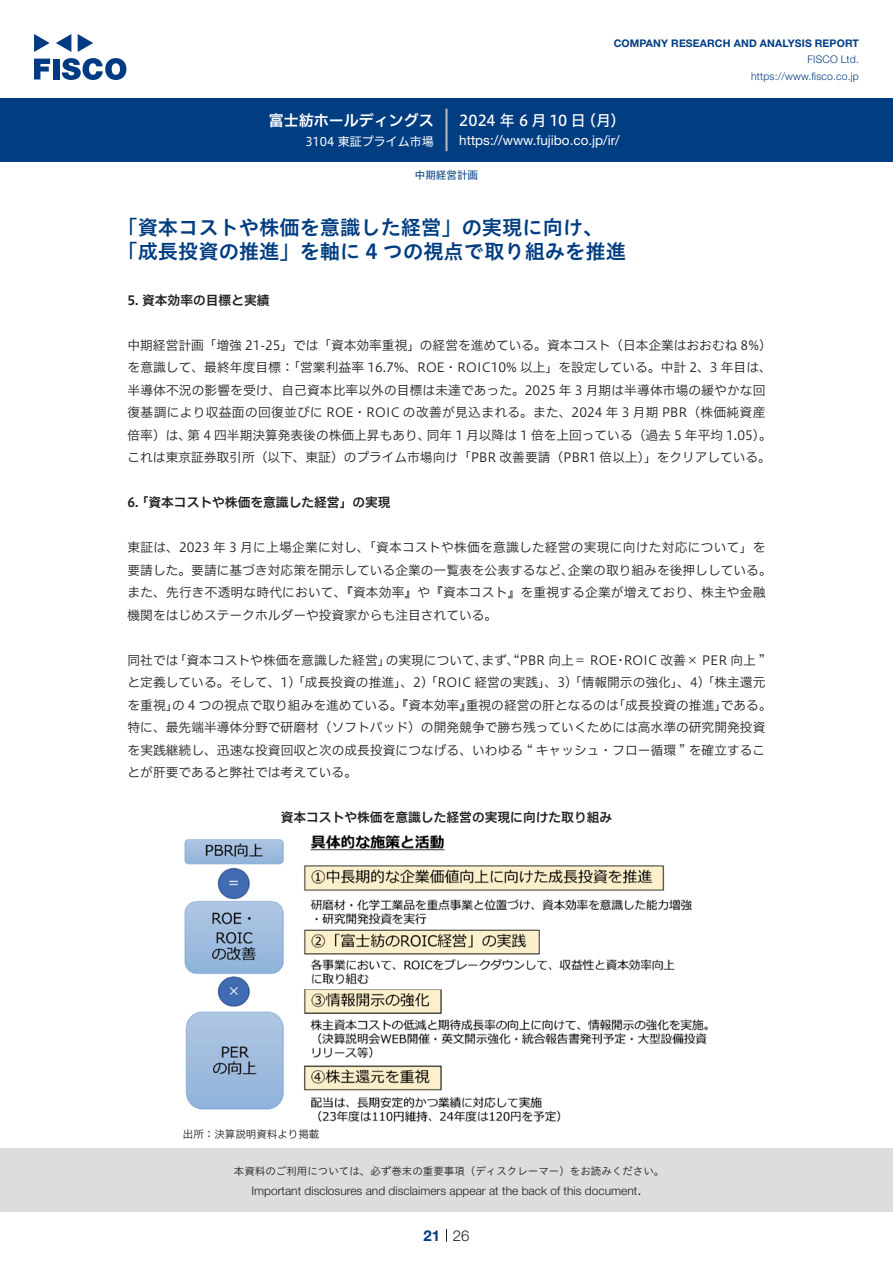
<style>
.page{position:relative;width:893px;height:1263px;background:#fff}
.page>*{position:absolute;margin:0;border:0;box-sizing:border-box;transform-origin:0 0}
.中タイトル{font:20.25px/24px "Hiragino UD Sans Std W6";color:#003d81}
.t1{font:15px "Hiragino UD Sans F Std N W5";color:#fff}
.t2{font:15px "Hiragino UD Sans F Std N W6";color:#fff}
.t3{font:300 15px "Helvetica Neue LT Std";color:#231f20}
.t4{font:700 15px "Helvetica Neue LT Std";color:#003d81}
.t5{font:13.5px "Helvetica Neue LT Std";color:#fff}
.本文{font:12.75px/22.5px "Hiragino UD Sans F Std N W3";color:#231f20}
.本文-2{font:12.75px/22.5px "Hiragino UD Sans F Std N W3";letter-spacing:.02em;color:#231f20}
.本文-3{font:12.75px "Hiragino UD Sans F Std N W3";letter-spacing:.025em;color:#231f20}
.小タイトル{font:12.75px "Hiragino UD Sans F Std N W6";color:#231f20}
.チャートタイトル{font:12.75px "Hiragino UD Sans F Std N W6";color:#231f20}
.t6{font:300 12px "Helvetica Neue LT Std";color:#231f20}
.t7{font:12px "Hiragino UD Sans F Std N W4";color:#fff}
.t8{font:10.5px "Hiragino UD Sans Std W3";color:#231f20}
.t9{font:700 10.5px "Helvetica Neue LT Std";letter-spacing:.015em;color:#003d81}
.t10{font:300 10.5px/16.5px "Helvetica Neue LT Std";letter-spacing:.015em;color:#003d81;text-align:right}
.表組み基本スタイル{font:10.5px "Hiragino UD Sans F Std N W3";color:#231f20}
.ヘッダー{font:10.5px "Hiragino UD Sans F Std N W4";color:#003d81}
</style>
<div class="page">
<div style="left:0;top:1148px;width:893px;height:64px;background:#ddd"></div>
<svg style="left:34px;top:59px;width:16px;height:20px"></svg>
<div style="left:53px;top:59px;width:6px;height:20px;background:#003a83"></div>
<svg style="left:62px;top:58px;width:64px;height:22px"></svg>
<svg style="left:34px;top:34px;width:16px;height:18px"></svg>
<svg style="left:78px;top:34px;width:15px;height:18px"></svg>
<svg style="left:56px;top:34px;width:15px;height:18px"></svg>
<div style="left:0;top:98px;width:893px;height:64px;background:#003d81"></div>
<hr style="left:445px;top:109px;width:3px;height:42px;background:#b5b5b6">
<svg style="left:446px;top:1229px;width:1px;height:13px"></svg>
<img style="left:184px;top:834px;width:525px;height:288px">
<p class="t2" style="left:269px;top:109px;width:167px">富士紡ホールディングス</p>
<p class="t7" style="left:305px;top:132px;width:130px">3104 東証プライム市場</p>
<p class="t9" style="left:614px;top:37px;width:247px">COMPANY RESEARCH AND ANALYSIS REPORT</p>
<p class="t10" style="left:751px;top:51px;width:109px">FISCO Ltd. https://www.fisco.co j p.</p>
<p class="t1" style="left:581px;top:109px;width:46px">（月(</p>
<p class="t1" style="left:459px;top:109px;width:128px">2024 年 6 月 10 日</p>
<p class="t5" style="left:459px;top:132px;width:162px">https://www.fujibo. c o j p. /i r/</p>
<p class="ヘッダー" style="left:415px;top:167px;width:64px">中期経営計画</p>
<p class="中タイトル" style="left:117px;top:214px;width:510px">「資本コストや株価を意識した経営」の実現に向け、「成長投資の推進」を軸に 4 つの視点で取り組みを推進</p>
<p class="小タイトル" style="left:128px;top:290px;width:144px">5. 資本効率の目標と実績</p>
<p class="本文" style="left:128px;top:333px;width:646px">中期経営計画「増強 21-25」では「資本効率重視」の経営を進めている。資本コスト（日本企業はおおむね 8%(</p>
<p class="本文" style="left:128px;top:355px;width:646px">を意識して、最終年度目標「：営業利益率 16.7%、ROE・ROIC10% 以上」を設定している。中計 2、3 年目は、</p>
<p class="本文" style="left:128px;top:378px;width:639px">半導体不況の影響を受け、自己資本比率以外の目標は未達であった。2025 年 3 月期は半導体市場の緩やかな回</p>
<p class="本文-3" style="left:128px;top:403px;width:639px">復基調により収益面の回復並びに ROE・ROIC の改善が見込まれる。また、2024 年 3 月期 PBR（株価純資産</p>
<p class="本文" style="left:427px;top:423px;width:347px">同年 1 月以降は 1 倍を上回っている（過去 5 年平均 1.05 。(</p>
<p class="本文" style="left:187px;top:423px;width:245px">第 4 四半期決算発表後の株価上昇もあり、</p>
<p class="本文" style="left:128px;top:423px;width:645px">倍率）は、<br>これは東京証券取引所（以下、東証）のプライム市場向け「PBR 改善要請（PBR1 倍以上）」をクリアしている。</p>
<p class="小タイトル" style="left:136px;top:493px;width:256px">「資本コストや株価を意識した経営」の実現</p>
<p class="小タイトル" style="left:128px;top:493px;width:13px">6.</p>
<p class="本文-2" style="left:568px;top:535px;width:205px;text-indent:-440px">東証は、2023 年 3 月に上場企業に対し、「資本コストや株価を意識した経営の実現に向けた対応について」を企業の取り組みを後押ししている。</p>
<p class="本文" style="left:128px;top:558px;width:639px">要請した。要請に基づき対応策を開示している企業の一覧表を公表するなど、<br>また、先行き不透明な時代において、『資本効率』や『資本コスト』を重視する企業が増えており、株主や金融機関をはじめステークホルダーや投資家からも注目されている。</p>
<p class="本文" style="left:624px;top:648px;width:143px">ROIC 改善× PER 向上 “</p>
<p class="本文" style="left:481px;top:648px;width:137px">まず、“PBR 向上＝ ROE</p>
<p class="本文" style="left:174px;top:648px;width:218px">「資本コストや株価を意識した経営」</p>
<p class="本文" style="left:128px;top:648px;width:52px">同社では</p>
<p class="本文" style="left:128px;top:670px;width:639px">と定義している。そして、1)「成長投資の推進」、2)「ROIC 経営の実践」、3)「情報開示の強化」、4)「株主還元</p>
<p class="本文" style="left:721px;top:693px;width:52px">である。</p>
<p class="本文" style="left:386px;top:648px;width:103px">の実現について、</p>
<p class="本文" style="left:614px;top:648px;width:14px">・</p>
<p class="本文" style="left:128px;top:693px;width:639px">を重視の」 4 つの視点で取り組みを進めている。『資本効率』<br>特に、最先端半導体分野で研磨材（ソフトパッド）の開発競争で勝ち残っていくためには高水準の研究開発投資を実践継続し、迅速な投資回収と次の成長投資につなげる、いわゆる “ キャッシュ・フロー循環 ” を確立することが肝要であると弊社では考えている。</p>
<p class="チャートタイトル" style="left:281px;top:808px;width:333px">資本コストや株価を意識した経営の実現に向けた取り組み</p>
<p class="本文" style="left:466px;top:693px;width:154px">重視の経営の肝となるのは</p>
<p class="本文" style="left:612px;top:693px;width:116px">「成長投資の推進」</p>
<p class="表組み基本スタイル" style="left:183px;top:1126px;width:138px">出所：決算説明資料より掲載</p>
<p class="t8" style="left:234px;top:1163px;width:432px">本資料のご利用については、必ず巻末の重要事項（ディスクレーマー）をお読みください。</p>
<p class="t3" style="left:637px;top:1180px;width:6px">.</p>
<p class="t6" style="left:251px;top:1183px;width:387px">Important disclosures and disclaimers appear at the back of this document</p>
<p class="t4" style="left:423px;top:1226px;width:18px">21</p>
<p class="t3" style="left:453px;top:1226px;width:18px">26</p>
</div>
